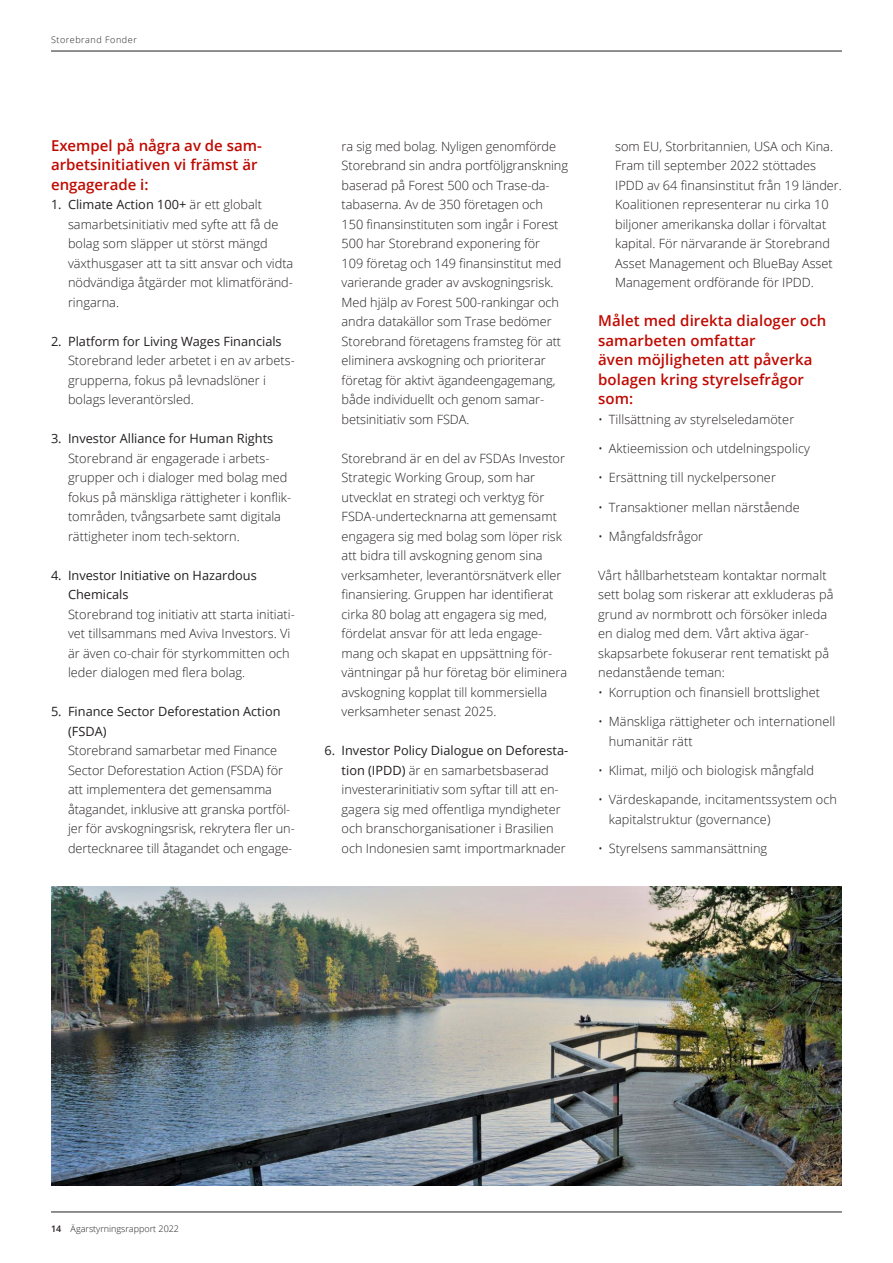
<style>
.page{position:relative;width:893px;height:1263px;background:#fff}
.page>*{position:absolute;margin:0;border:0;box-sizing:border-box;transform-origin:0 0}
.Mellanrubrik_1_10_13{font:600 15px/19.5px "Open Sans";letter-spacing:.005em;color:#bf0900}
.Brödtext_1_8_5_13{font:300 12.75px/19.5px "Open Sans";color:#231f20}
.Brödtext_1_8_5_13-2{font:12.75px/19.5px "Open Sans";color:#231f20}
.t1{font:300 9px "Open Sans";color:#231f20}
.t2{font:300 9px "Open Sans";letter-spacing:.06em;color:#231f20}
.s1{font-weight:400}
.s2{font-weight:600}
</style>
<div class="page">
<hr style="left:51px;top:51px;width:791px;height:1px;background:#231f20">
<hr style="left:51px;top:1212px;width:791px;height:1px;background:#231f20">
<img style="left:51px;top:887px;width:791px;height:298px">
<p class="t2" style="left:51px;top:33px;width:87px">Storebrand Fonder</p>
<p class="Mellanrubrik_1_10_13" style="left:51px;top:135px;width:212px">Exempel på några av de sam&shy;arbetsinitiativen vi främst är engagerade i:</p>
<p class="Brödtext_1_8_5_13" style="left:68px;top:194px;width:227px;text-indent:-17px"><span class="s1">1. Climate Action 100+</span> är ett globalt samarbetsinitiativ med syfte att få de bolag som släpper ut störst mängd växthusgaser att ta sitt ansvar och vidta nödvändiga åtgärder mot klimatföränd&shy;ringarna.</p>
<p class="Brödtext_1_8_5_13" style="left:68px;top:331px;width:228px;text-indent:-17px"><span class="s1">2. Platform for Living Wages Financials </span>Storebrand leder arbetet i en av arbets&shy;grupperna, fokus på levnadslöner i bolags leverantörsled.</p>
<p class="Brödtext_1_8_5_13" style="left:68px;top:428px;width:225px;text-indent:-17px"><span class="s1">3. Investor Alliance for Human Rights </span>Storebrand är engagerade i arbets&shy;grupper och i dialoger med bolag med fokus på mänskliga rättigheter i konflik&shy;tområden, tvångsarbete samt digitala rättigheter inom tech-sektorn.</p>
<p class="Brödtext_1_8_5_13-2" style="left:68px;top:565px;width:190px;text-indent:-17px">4. Investor Initiative on Hazardous<br>Chemicals</p>
<p class="Brödtext_1_8_5_13" style="left:68px;top:604px;width:228px">Storebrand tog initiativ att starta initiati&shy;vet tillsammans med Aviva Investors. Vi är även co-chair för styrkommitten och leder dialogen med flera bolag.</p>
<p class="Brödtext_1_8_5_13-2" style="left:68px;top:701px;width:214px;text-indent:-17px">5. Finance Sector Deforestation Action (FSDA)</p>
<p class="Brödtext_1_8_5_13" style="left:68px;top:740px;width:228px">Storebrand samarbetar med Finance Sector Deforestation Action (FSDA) för att implementera det gemensamma åtagandet, inklusive att granska portföl&shy;jer för avskogningsrisk, rekrytera fler un&shy;dertecknaree till åtagandet och engage-</p>
<p class="Brödtext_1_8_5_13" style="left:342px;top:136px;width:228px">ra sig med bolag. Nyligen genomförde Storebrand sin andra portföljgranskning baserad på Forest 500 och Trase-da&shy;tabaserna. Av de 350 företagen och<br>150 finansinstituten som ingår i Forest 500 har Storebrand exponering för<br>109 företag och 149 finansinstitut med varierande grader av avskogningsrisk.<br>Med hjälp av Forest 500-rankingar och andra datakällor som Trase bedömer Storebrand företagens framsteg för att eliminera avskogning och prioriterar företag för aktivt ägandeengagemang, både individuellt och genom samar&shy;betsinitiativ som FSDA.</p>
<p class="Brödtext_1_8_5_13" style="left:342px;top:448px;width:227px">Storebrand är en del av FSDAs Investor Strategic Working Group, som har utvecklat en strategi och verktyg för FSDA-undertecknarna att gemensamt engagera sig med bolag som löper risk att bidra till avskogning genom sina verksamheter, leverantörsnätverk eller finansiering. Gruppen har identifierat cirka 80 bolag att engagera sig med, fördelat ansvar för att leda engage&shy;mang och skapat en uppsättning för&shy;väntningar på hur företag bör eliminera avskogning kopplat till kommersiella verksamheter senast 2025.</p>
<p class="Brödtext_1_8_5_13" style="left:342px;top:741px;width:228px;text-indent:-17px"><span class="s1">6. Investor Policy Dialogue on Deforesta&shy;tion (IPDD)</span> är en samarbetsbaserad investerarinitiativ som syftar till att en&shy;gagera sig med offentliga myndigheter och branschorganisationer i Brasilien och Indonesien samt importmarknader</p>
<p class="Brödtext_1_8_5_13" style="left:615px;top:136px;width:228px">som EU, Storbritannien, USA och Kina.<br>Fram till september 2022 stöttades IPDD av 64 finansinstitut från 19 länder.<br>Koalitionen representerar nu cirka 10 biljoner amerikanska dollar i förvaltat kapital. För närvarande är Storebrand Asset Management och BlueBay Asset Management ordförande för IPDD.</p>
<p class="Mellanrubrik_1_10_13" style="left:598px;top:311px;width:230px">Målet med direkta dialoger och samarbeten omfattar<br>även möjligheten att påverka bolagen kring styrelsefrågor som:</p>
<p class="Brödtext_1_8_5_13" style="left:598px;top:409px;width:198px">• Tillsättning av styrelseledamöter</p>
<p class="Brödtext_1_8_5_13" style="left:598px;top:438px;width:213px">• Aktieemission och utdelningspolicy</p>
<p class="Brödtext_1_8_5_13" style="left:598px;top:468px;width:179px">• Ersättning till nyckelpersoner</p>
<p class="Brödtext_1_8_5_13" style="left:598px;top:497px;width:203px">• Transaktioner mellan närstående</p>
<p class="Brödtext_1_8_5_13" style="left:598px;top:526px;width:107px">• Mångfaldsfrågor</p>
<p class="Brödtext_1_8_5_13" style="left:598px;top:565px;width:237px">Vårt hållbarhetsteam kontaktar normalt sett bolag som riskerar att exkluderas på grund av normbrott och försöker inleda en dialog med dem. Vårt aktiva ägar&shy;skapsarbete fokuserar rent tematiskt på nedanstående teman:</p>
<p class="Brödtext_1_8_5_13" style="left:598px;top:682px;width:223px">• Korruption och finansiell brottslighet</p>
<p class="Brödtext_1_8_5_13" style="left:609px;top:711px;width:228px;text-indent:-11px">• Mänskliga rättigheter och internationell humanitär rätt</p>
<p class="Brödtext_1_8_5_13" style="left:598px;top:760px;width:217px">• Klimat, miljö och biologisk mångfald</p>
<p class="Brödtext_1_8_5_13" style="left:609px;top:789px;width:230px;text-indent:-11px">• Värdeskapande, incitamentssystem och kapitalstruktur (governance)</p>
<p class="Brödtext_1_8_5_13" style="left:598px;top:838px;width:171px">• Styrelsens sammansättning</p>
<p class="t1" style="left:51px;top:1222px;width:130px"><span class="s2">14</span> Ägarstyrningsrapport 2022</p>
</div>
